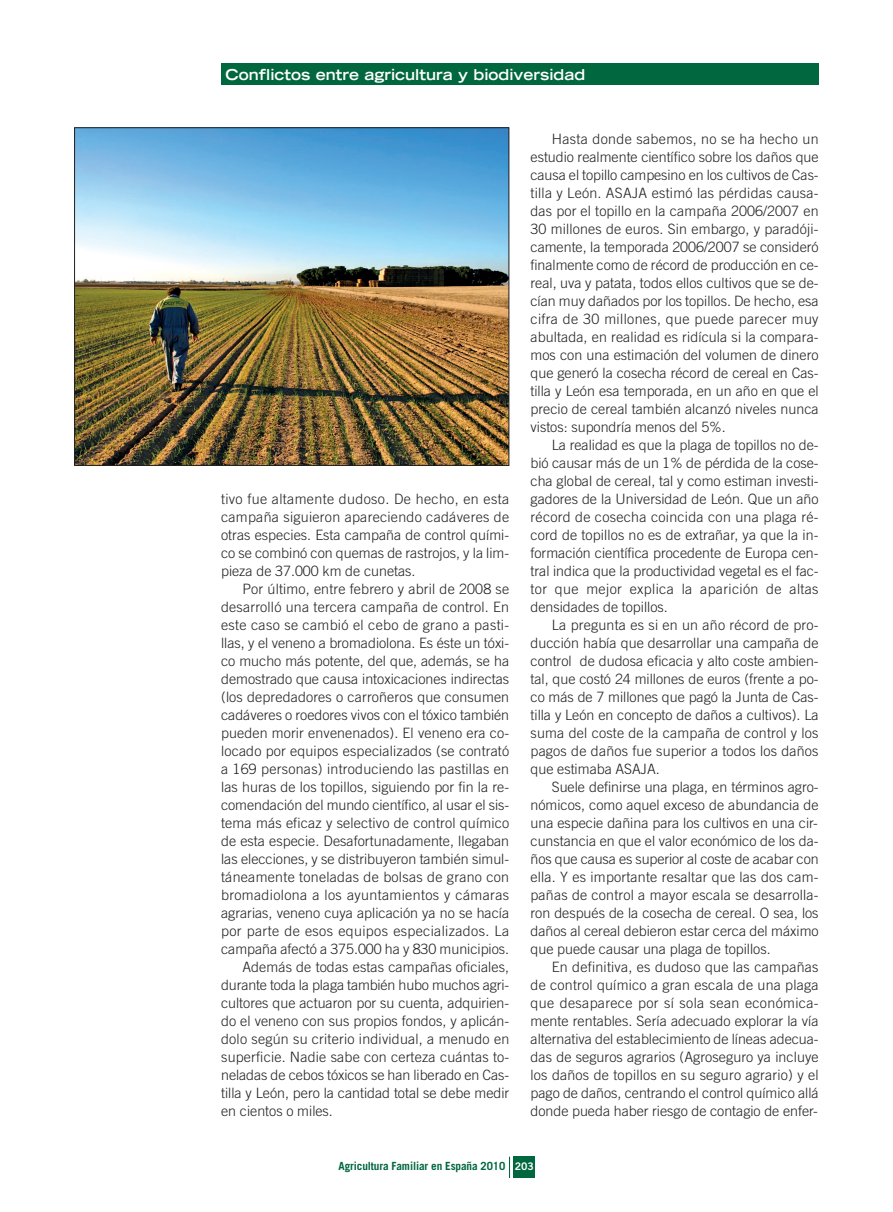
<style>
.page{position:relative;width:893px;height:1212px;background:#fff}
.page>*{position:absolute;margin:0;border:0;box-sizing:border-box;transform-origin:0 0}
.t1{font:700 expanded 15px "Trade Gothic LH";color:#fff}
.t2{font:300 14.25px/18px "Trade Gothic";color:#231f20;text-align:justify}
.t3{font:300 14.25px "Trade Gothic";letter-spacing:.025em;color:#231f20}
.t4{font:300 14.25px "Trade Gothic";letter-spacing:.02em;color:#231f20}
.t5{font:700 11.25px "Trade Gothic";letter-spacing:-.01em;color:#00673e}
.s1{font-family:"Trade Gothic Bold Two";font-weight:400;font-size:10.5px;color:#fff}
</style>
<div class="page">
<div style="left:221px;top:64px;width:598px;height:21px;background:#00673e"></div>
<div style="left:514px;top:1157px;width:21px;height:21px;background:#00673e"></div>
<svg style="left:509px;top:1157px;width:1px;height:21px"></svg>
<img style="left:76px;top:130px;width:431px;height:334px">
<div style="left:74px;top:128px;width:435px;height:338px;border:1px solid #231f20"></div>
<p class="t1" style="left:225px;top:69px;width:361px">Conflictos entre agricultura y biodiversidad</p>
<p class="t2" style="left:221px;top:491px;width:290px">tivo fue altamente dudoso. De hecho, en esta campaña siguieron apareciendo cadáveres de otras especies. Esta campaña de control quími&shy;co se combinó con quemas de rastrojos, y la lim&shy;pieza de 37.000 km de cunetas.</p>
<p class="t2" style="left:242px;top:581px;width:268px">Por último, entre febrero y abril de 2008 se</p>
<p class="t2" style="left:221px;top:599px;width:290px">desarrolló una tercera campaña de control. En</p>
<p class="t3" style="left:221px;top:620px;width:290px">este caso se cambió el cebo de grano a pasti-</p>
<p class="t2" style="left:221px;top:635px;width:290px">llas, y el veneno a bromadiolona. Es éste un tóxi-</p>
<p class="t2" style="left:221px;top:653px;width:290px">co mucho más potente, del que, además, se ha</p>
<p class="t2" style="left:221px;top:671px;width:290px">demostrado que causa intoxicaciones indirectas</p>
<p class="t2" style="left:221px;top:689px;width:290px">(los depredadores o carroñeros que consumen</p>
<p class="t2" style="left:221px;top:707px;width:290px">cadáveres o roedores vivos con el tóxico también</p>
<p class="t2" style="left:221px;top:725px;width:290px">pueden morir envenenados). El veneno era co-</p>
<p class="t2" style="left:221px;top:743px;width:290px">locado por equipos especializados (se contrató</p>
<p class="t4" style="left:221px;top:764px;width:290px">a 169 personas) introduciendo las pastillas en</p>
<p class="t2" style="left:221px;top:779px;width:290px">las huras de los topillos, siguiendo por fin la re-</p>
<p class="t2" style="left:221px;top:797px;width:290px">comendación del mundo científico, al usar el sis-</p>
<p class="t2" style="left:221px;top:815px;width:290px">tema más eficaz y selectivo de control químico</p>
<p class="t2" style="left:221px;top:833px;width:290px">de esta especie. Desafortunadamente, llegaban</p>
<p class="t2" style="left:221px;top:851px;width:290px">las elecciones, y se distribuyeron también simul-</p>
<p class="t4" style="left:221px;top:872px;width:290px">táneamente toneladas de bolsas de grano con</p>
<p class="t3" style="left:221px;top:890px;width:290px">bromadiolona a los ayuntamientos y cámaras</p>
<p class="t2" style="left:221px;top:905px;width:290px">agrarias, veneno cuya aplicación ya no se hacía</p>
<p class="t3" style="left:221px;top:926px;width:290px">por parte de esos equipos especializados. La</p>
<p class="t2" style="left:221px;top:941px;width:290px">campaña afectó a 375.000 ha y 830 municipios.</p>
<p class="t2" style="left:242px;top:959px;width:268px">Además de todas estas campañas oficiales,</p>
<p class="t2" style="left:221px;top:977px;width:290px">durante toda la plaga también hubo muchos agri-</p>
<p class="t2" style="left:221px;top:995px;width:290px">cultores que actuaron por su cuenta, adquirien-</p>
<p class="t2" style="left:221px;top:1013px;width:290px">do el veneno con sus propios fondos, y aplicán-</p>
<p class="t2" style="left:221px;top:1031px;width:290px">dolo según su criterio individual, a menudo en</p>
<p class="t2" style="left:221px;top:1049px;width:290px">superficie. Nadie sabe con certeza cuántas to-</p>
<p class="t2" style="left:221px;top:1067px;width:290px">neladas de cebos tóxicos se han liberado en Cas-</p>
<p class="t2" style="left:221px;top:1085px;width:290px">tilla y León, pero la cantidad total se debe medir</p>
<p class="t2" style="left:221px;top:1103px;width:113px">en cientos o miles.</p>
<p class="t2" style="left:530px;top:131px;width:290px;text-indent:21px">Hasta donde sabemos, no se ha hecho un estudio realmente científico sobre los daños que causa el topillo campesino en los cultivos de Cas&shy;tilla y León. ASAJA estimó las pérdidas causa&shy;das por el topillo en la campaña 2006/2007 en 30 millones de euros. Sin embargo, y paradóji&shy;camente, la temporada 2006/2007 se consideró finalmente como de récord de producción en ce&shy;real, uva y patata, todos ellos cultivos que se de&shy;cían muy dañados por los topillos. De hecho, esa cifra de 30 millones, que puede parecer muy abultada, en realidad es ridícula si la compara&shy;mos con una estimación del volumen de dinero que generó la cosecha récord de cereal en Cas&shy;tilla y León esa temporada, en un año en que el precio de cereal también alcanzó niveles nunca vistos: supondría menos del 5%.</p>
<p class="t2" style="left:531px;top:437px;width:290px;text-indent:21px">La realidad es que la plaga de topillos no de&shy;bió causar más de un 1% de pérdida de la cose&shy;cha global de cereal, tal y como estiman investi&shy;gadores de la Universidad de León. Que un año récord de cosecha coincida con una plaga ré&shy;cord de topillos no es de extrañar, ya que la in&shy;formación científica procedente de Europa cen&shy;tral indica que la productividad vegetal es el fac&shy;tor que mejor explica la aparición de altas densidades de topillos.</p>
<p class="t2" style="left:531px;top:617px;width:290px;text-indent:21px">La pregunta es si en un año récord de pro&shy;ducción había que desarrollar una campaña de control de dudosa eficacia y alto coste ambien&shy;tal, que costó 24 millones de euros (frente a po&shy;co más de 7 millones que pagó la Junta de Cas&shy;tilla y León en concepto de daños a cultivos). La suma del coste de la campaña de control y los pagos de daños fue superior a todos los daños que estimaba ASAJA.</p>
<p class="t2" style="left:531px;top:779px;width:290px;text-indent:21px">Suele definirse una plaga, en términos agro&shy;nómicos, como aquel exceso de abundancia de una especie dañina para los cultivos en una cir&shy;cunstancia en que el valor económico de los da&shy;ños que causa es superior al coste de acabar con ella. Y es importante resaltar que las dos cam&shy;pañas de control a mayor escala se desarrolla&shy;ron después de la cosecha de cereal. O sea, los daños al cereal debieron estar cerca del máximo que puede causar una plaga de topillos.</p>
<p class="t2" style="left:531px;top:959px;width:290px;text-indent:21px">En definitiva, es dudoso que las campañas de control químico a gran escala de una plaga que desaparece por sí sola sean económica&shy;mente rentables. Sería adecuado explorar la vía alternativa del establecimiento de líneas adecua&shy;das de seguros agrarios (Agroseguro ya incluye los daños de topillos en su seguro agrario) y el pago de daños, centrando el control químico allá donde pueda haber riesgo de contagio de enfer-</p>
<p class="t5" style="left:339px;top:1162px;width:197px">Agricultura Familiar en España 2010 <span class="s1">203</span></p>
</div>
